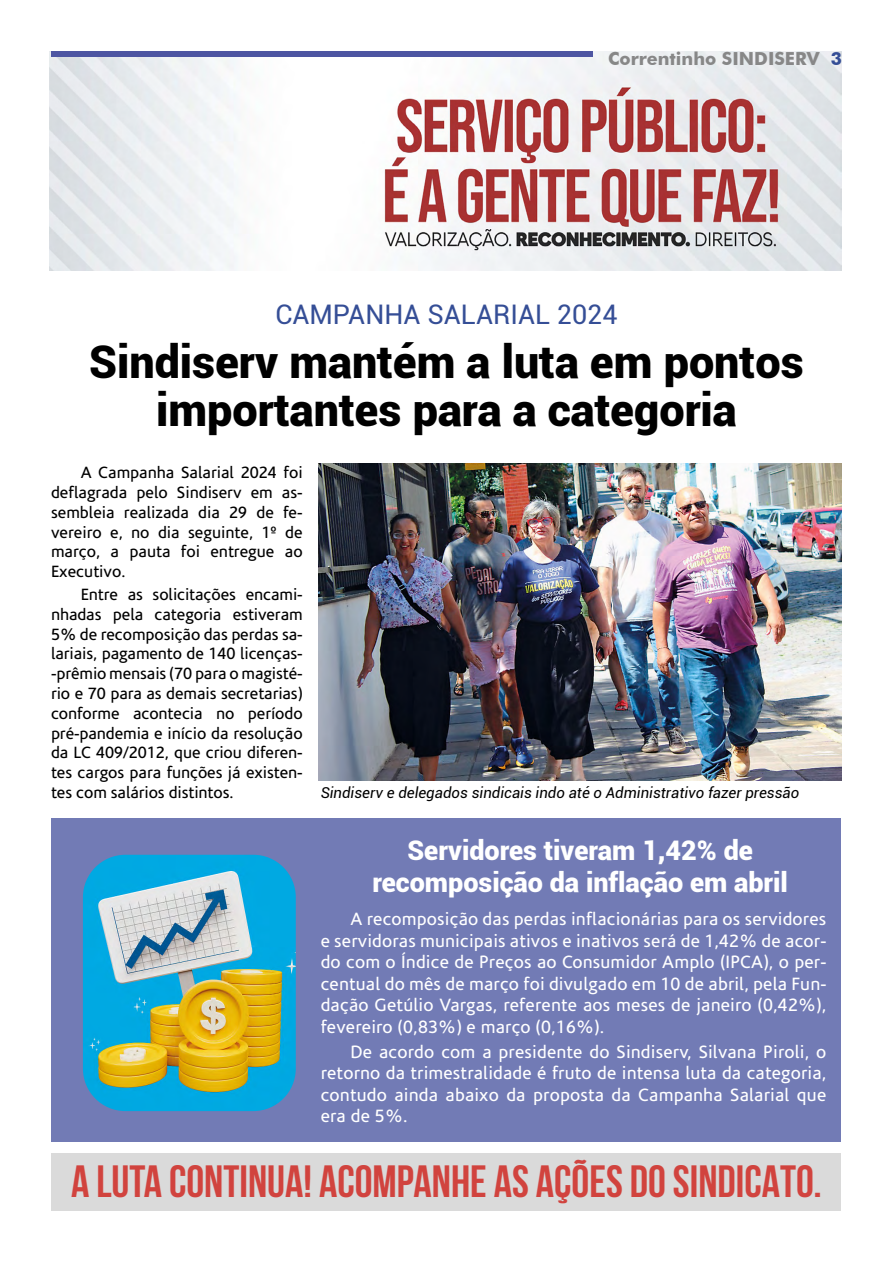
<style>
.page{position:relative;width:893px;height:1263px;background:#fff}
.page>*{position:absolute;margin:0;border:0;box-sizing:border-box;transform-origin:0 0}
.t1{font:900 45px/48px "Roboto";color:#000;text-align:center}
.t2{font:700 45px "Bebas Neue";color:#d1433e}
.t3{font:900 27px/31.5px "Roboto";color:#fff;text-align:center}
.t4{font:27px "Roboto";color:#354e96}
.t5{font:18px/21.6px "Corisande";letter-spacing:.01em;color:#fff;text-align:justify}
.t6{font:700 18px "Futura BT";color:#878787}
.t7{font:16.5px/19.8px "Corisande";letter-spacing:-.005em;color:#000;text-align:justify}
.t8{font:italic 15px "Roboto";color:#000}
.s1{color:#354e96}
</style>
<div class="page">
<div style="left:52px;top:818px;width:789px;height:324px;background:#727bb5"></div>
<img style="left:50px;top:51px;width:792px;height:219px">
<img style="left:319px;top:463px;width:523px;height:317px">
<div style="left:51px;top:51px;width:541px;height:6px;background:#4d55a2"></div>
<img style="left:83px;top:855px;width:213px;height:256px">
<div style="left:52px;top:1153px;width:789px;height:58px;background:#dadada"></div>
<p class="t6" style="left:608px;top:47px;width:235px">Correntinho SINDISERV <span class="s1">3</span></p>
<h2 class="t4" style="left:275px;top:296px;width:344px">CAMPANHA SALARIAL 2024</h2>
<h1 class="t1" style="left:89px;top:336px;width:716px">Sindiserv mantém a luta em pontos importantes para a categoria</h1>
<p class="t7" style="left:51px;top:463px;width:253px;text-indent:30px">A Campanha Salarial 2024 foi deflagrada pelo Sindiserv em as&shy;sembleia realizada dia 29 de fe&shy;vereiro e, no dia seguinte, 1º de março, a pauta foi entregue ao Executivo.</p>
<p class="t7" style="left:51px;top:585px;width:253px;text-indent:30px">Entre as solicitações encami&shy;nhadas pela categoria estiveram 5% de recomposição das perdas sa&shy;lariais, pagamento de 140 licenças--prêmio mensais (70 para o magisté&shy;rio e 70 para as demais secretarias) conforme acontecia no período pré-pandemia e início da resolução da LC 409/2012, que criou diferen&shy;tes cargos para funções já existen&shy;tes com salários distintos.</p>
<p class="t8" style="left:321px;top:782px;width:480px">Sindiserv e delegados sindicais indo até o Administrativo fazer pressão</p>
<h2 class="t3" style="left:373px;top:834px;width:417px">Servidores tiveram 1,42% de recomposição da inflação em abril</h2>
<p class="t5" style="left:321px;top:908px;width:507px;text-indent:30px">A recomposição das perdas inflacionárias para os servidores e servidoras municipais ativos e inativos será de 1,42% de acor&shy;do com o Índice de Preços ao Consumidor Amplo (IPCA), o per&shy;centual do mês de março foi divulgado em 10 de abril, pela Fun&shy;dação Getúlio Vargas, referente aos meses de janeiro (0,42%), fevereiro (0,83%) e março (0,16%).</p>
<p class="t5" style="left:321px;top:1041px;width:507px;text-indent:30px">De acordo com a presidente do Sindiserv, Silvana Piroli, o retorno da trimestralidade é fruto de intensa luta da categoria, contudo ainda abaixo da proposta da Campanha Salarial que era de 5%.</p>
<h1 class="t2" style="left:71px;top:1156px;width:752px">A LUTA CONTINUA! ACOMPANHE AS AÇÕES DO SINDICATO.</h1>
</div>
